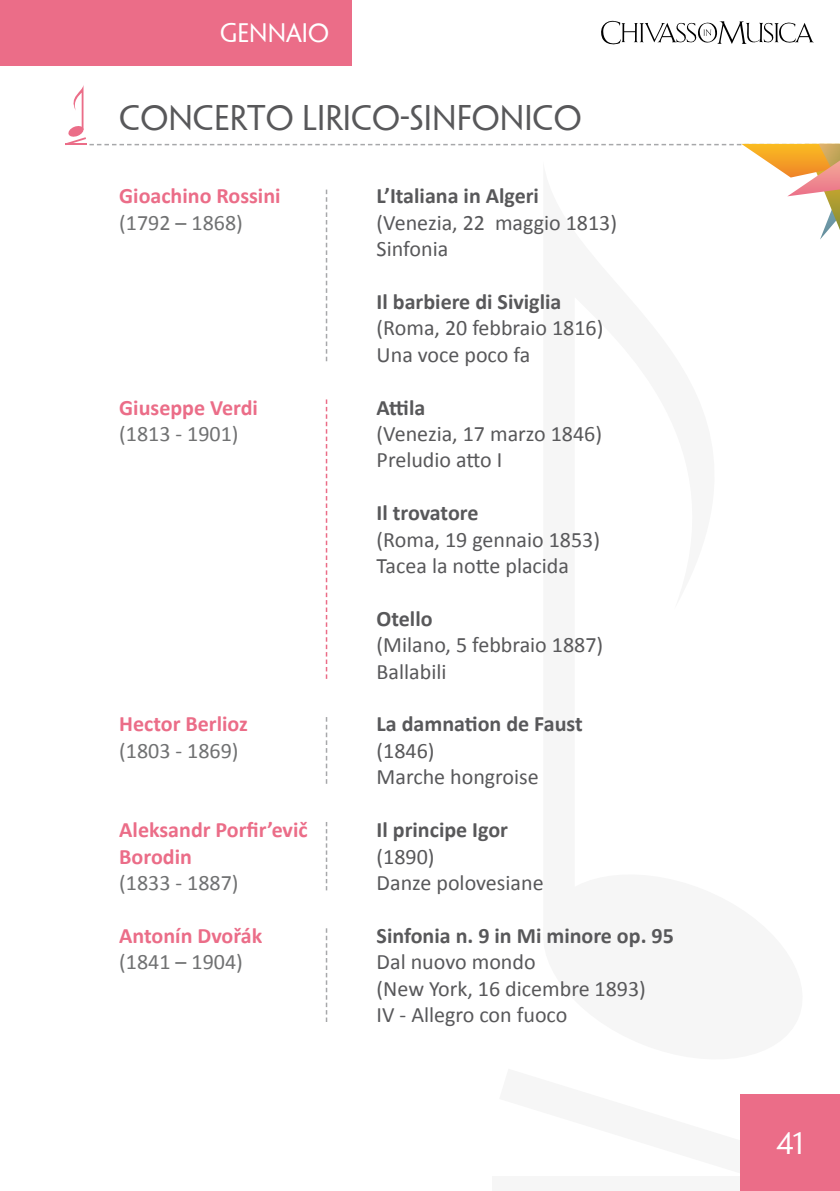
<style>
.page{position:relative;width:840px;height:1191px;background:#fff}
.page>*{position:absolute;margin:0;border:0;box-sizing:border-box;transform-origin:0 0}
.t1{font:32px "Penumbra";color:#58585a}
.t2{font:28px "Penumbra";color:#fff}
.t3{font:24px "Penumbra";color:#fff}
.t4{font:22px/26.4px "Calibri";color:#58585a}
.t5{font:700 22px "Calibri";color:#58585a}
.t6{font:700 22px/26.4px "Calibri";color:#eb6d88}
.t7{font:22px "Calibri";color:#707172}
</style>
<div class="page">
<div style="left:492px;top:1176px;width:347px;height:15px;background:#f6f6f6"></div>
<svg style="left:601px;top:20px;width:212px;height:25px"></svg>
<div style="left:0;top:0;width:352px;height:65px;background:#eb6d88"></div>
<div style="left:740px;top:1094px;width:99px;height:97px;background:#eb6d88"></div>
<svg style="left:65px;top:85px;width:774px;height:276px"></svg>
<svg style="left:325px;top:399px;width:2px;height:280px"></svg>
<svg style="left:325px;top:717px;width:2px;height:66px"></svg>
<svg style="left:325px;top:822px;width:2px;height:68px"></svg>
<svg style="left:325px;top:928px;width:2px;height:94px"></svg>
<p class="t3" style="left:220px;top:19px;width:110px">GENNAIO</p>
<h1 class="t1" style="left:119px;top:99px;width:463px">CONCERTO LIRICO-SINFONICO</h1>
<p class="t6" style="left:119px;top:183px;width:163px">Gioachino Rossini</p>
<p class="t7" style="left:119px;top:208px;width:125px">(1792 – 1868)</p>
<p class="t6" style="left:119px;top:394px;width:140px">Giuseppe Verdi</p>
<p class="t7" style="left:119px;top:420px;width:121px">(1813 - 1901)</p>
<p class="t6" style="left:119px;top:711px;width:130px">Hector Berlioz</p>
<p class="t7" style="left:119px;top:736px;width:121px">(1803 - 1869)</p>
<p class="t6" style="left:119px;top:816px;width:190px">Aleksandr Porfir’evič<br>Borodin</p>
<p class="t7" style="left:119px;top:868px;width:121px">(1833 - 1887)</p>
<p class="t6" style="left:119px;top:922px;width:144px">Antonín Dvořák</p>
<p class="t7" style="left:119px;top:948px;width:125px">(1841 – 1904)</p>
<p class="t5" style="left:376px;top:182px;width:164px">L’Italiana in Algeri</p>
<p class="t4" style="left:376px;top:209px;width:242px">(Venezia, 22 maggio 1813)<br>Sinfonia</p>
<p class="t5" style="left:376px;top:287px;width:186px">Il barbiere di Siviglia</p>
<p class="t4" style="left:376px;top:315px;width:228px">(Roma, 20 febbraio 1816)<br>Una voce poco fa</p>
<p class="t5" style="left:376px;top:393px;width:50px">Attila</p>
<p class="t4" style="left:376px;top:420px;width:227px">(Venezia, 17 marzo 1846)<br>Preludio atto I</p>
<p class="t5" style="left:376px;top:499px;width:103px">Il trovatore</p>
<p class="t4" style="left:376px;top:526px;width:225px">(Roma, 19 gennaio 1853)<br>Tacea la notte placida</p>
<p class="t5" style="left:376px;top:604px;width:57px">Otello</p>
<p class="t4" style="left:376px;top:632px;width:228px">(Milano, 5 febbraio 1887)<br>Ballabili</p>
<p class="t5" style="left:376px;top:710px;width:207px">La damnation de Faust</p>
<p class="t4" style="left:376px;top:737px;width:164px">(1846)<br>Marche hongroise</p>
<p class="t5" style="left:376px;top:815px;width:133px">Il principe Igor</p>
<p class="t4" style="left:376px;top:843px;width:168px">(1890)<br>Danze polovesiane</p>
<p class="t5" style="left:376px;top:921px;width:298px">Sinfonia n. 9 in Mi minore op. 95</p>
<p class="t4" style="left:376px;top:948px;width:271px">Dal nuovo mondo<br>(New York, 16 dicembre 1893)<br>IV - Allegro con fuoco</p>
<p class="t2" style="left:776px;top:1126px;width:29px">41</p>
</div>
